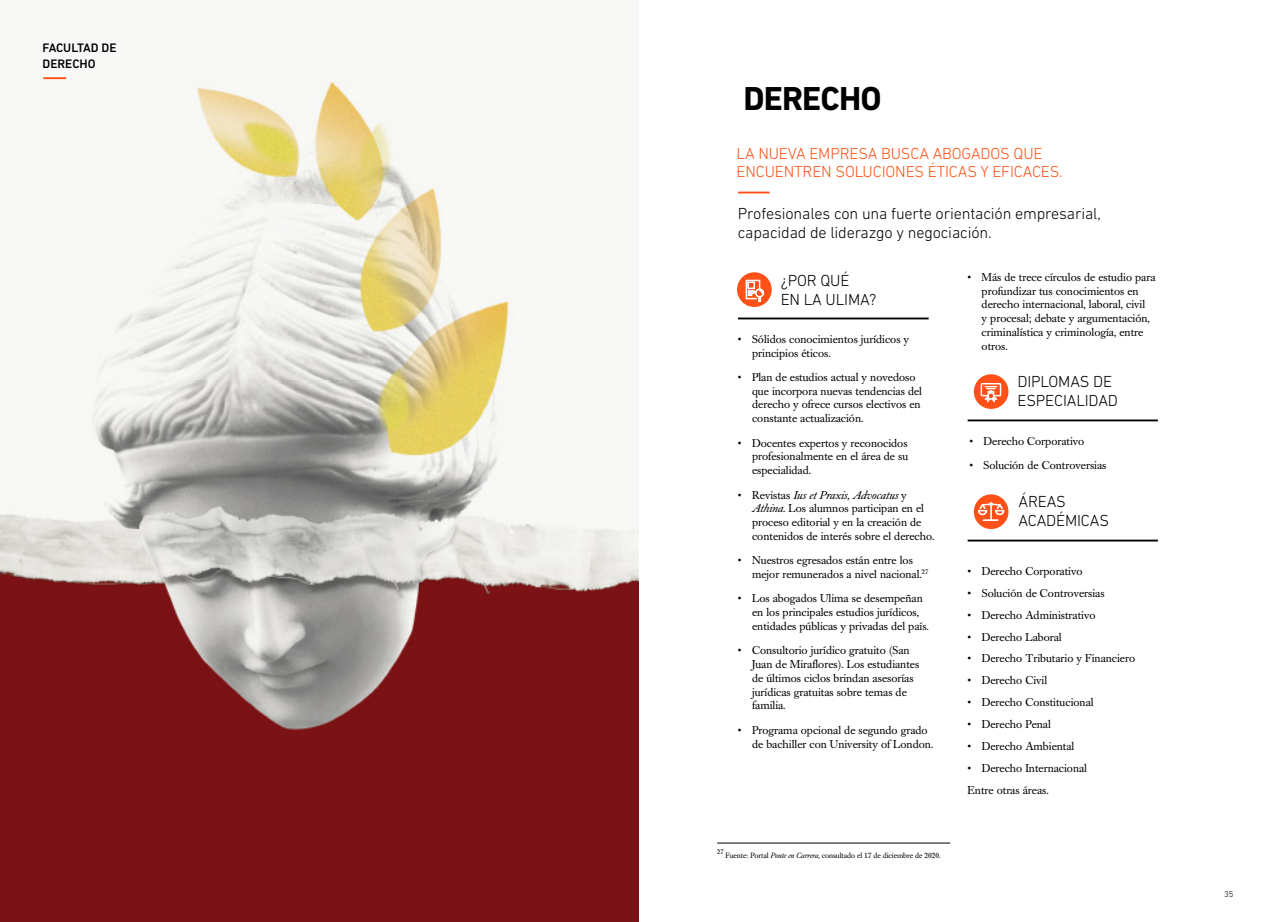
<style>
.page{position:relative;width:1276px;height:922px;background:#fff}
.page>*{position:absolute;margin:0;border:0;box-sizing:border-box;transform-origin:0 0}
.t1{font:700 33.75px "DIN Next LT Pro";letter-spacing:-.025em;color:#000}
.t2{font:300 16.25px/18.8px "DIN Next LT Pro";letter-spacing:-.01em;color:#000}
.t3{font:300 16.25px/18.8px "DIN Next LT Pro";letter-spacing:-.01em;color:#ff5117}
.t4{font:500 12.5px/16.2px "DIN Next LT Pro";color:#000}
.t5{font:11.25px/13.8px "Caslon Book BE";color:#000}
.t6{font:300 8.75px "DIN Next LT Pro";color:#000}
.t7{font:7.5px "Caslon Book BE";letter-spacing:-.01em;color:#000}
.t8{font:6.5px "Caslon Book BE";color:#000}
.s1{font-style:italic}
</style>
<div class="page">
<hr style="left:717px;top:842px;width:233px;height:1px;background:#000">
<img style="left:0;top:77px;width:638px;height:844px">
<hr style="left:738px;top:317px;width:190px;height:2px;background:#000">
<hr style="left:967px;top:419px;width:190px;height:2px;background:#000">
<hr style="left:967px;top:539px;width:190px;height:2px;background:#000">
<div style="left:973px;top:374px;width:35px;height:35px;background:#ff5117;border-radius:50%"></div>
<svg style="left:981px;top:383px;width:20px;height:18px"></svg>
<div style="left:737px;top:272px;width:34px;height:35px;background:#ff5117;border-radius:50%"></div>
<svg style="left:746px;top:280px;width:18px;height:22px"></svg>
<svg style="left:973px;top:494px;width:35px;height:35px"></svg>
<svg style="left:978px;top:502px;width:26px;height:18px"></svg>
<hr style="left:738px;top:191px;width:31px;height:2px;background:#ff5117">
<hr style="left:43px;top:77px;width:23px;height:2px;background:#ff5117">
<p class="t4" style="left:43px;top:39px;width:76px">FACULTAD DE<br>DERECHO</p>
<h1 class="t1" style="left:743px;top:78px;width:140px">DERECHO</h1>
<h2 class="t3" style="left:736px;top:143px;width:328px">LA NUEVA EMPRESA BUSCA ABOGADOS QUE<br>ENCUENTREN SOLUCIONES ÉTICAS Y EFICACES.</h2>
<h2 class="t2" style="left:738px;top:204px;width:364px">Profesionales con una fuerte orientación empresarial, capacidad de liderazgo y negociación.</h2>
<h2 class="t2" style="left:780px;top:270px;width:97px">¿POR QUÉ<br>EN LA ULIMA?</h2>
<p class="t5" style="left:752px;top:332px;width:159px;text-indent:-14px">• Sólidos conocimientos jurídicos y principios éticos.</p>
<p class="t5" style="left:752px;top:370px;width:171px;text-indent:-14px">• Plan de estudios actual y novedoso que incorpora nuevas tendencias del derecho y ofrece cursos electivos en constante actualización.</p>
<p class="t5" style="left:752px;top:436px;width:158px;text-align:justify;text-indent:-14px">• Docentes expertos y reconocidos profesionalmente en el área de su especialidad.</p>
<p class="t5" style="left:752px;top:488px;width:184px;text-indent:-14px">• Revistas <span class="s1">Ius et Praxis, Advocatus</span> y <span class="s1">Athina</span>. Los alumnos participan en el proceso editorial y en la creación de contenidos de interés sobre el derecho.</p>
<p class="t5" style="left:752px;top:553px;width:178px;text-indent:-14px">• Nuestros egresados están entre los mejor remunerados a nivel nacional.<sup>27</sup></p>
<p class="t5" style="left:752px;top:591px;width:178px;text-indent:-14px">• Los abogados Ulima se desempeñan en los principales estudios jurídicos, entidades públicas y privadas del país.</p>
<p class="t5" style="left:752px;top:643px;width:169px;text-indent:-14px">• Consultorio jurídico gratuito (San<br>Juan de Miraflores). Los estudiantes de últimos ciclos brindan asesorías jurídicas gratuitas sobre temas de familia.</p>
<p class="t5" style="left:752px;top:723px;width:183px;text-indent:-14px">• Programa opcional de segundo grado de bachiller con University of London.</p>
<p class="t8" style="left:717px;top:848px;width:8px">27</p>
<p class="t7" style="left:725px;top:850px;width:217px">Fuente: Portal <span class="s1">Ponte en Carrera</span>, consultado el 17 de diciembre de 2020.</p>
<p class="t5" style="left:981px;top:270px;width:175px;text-indent:-14px">• Más de trece círculos de estudio para profundizar tus conocimientos en derecho internacional, laboral, civil<br>y procesal; debate y argumentación, criminalística y criminología, entre otros.</p>
<h2 class="t2" style="left:1017px;top:372px;width:102px">DIPLOMAS DE<br>ESPECIALIDAD</h2>
<p class="t5" style="left:969px;top:434px;width:116px">• Derecho Corporativo</p>
<p class="t5" style="left:969px;top:458px;width:139px">• Solución de Controversias</p>
<h2 class="t2" style="left:1018px;top:492px;width:92px">ÁREAS<br>ACADÉMICAS</h2>
<p class="t5" style="left:967px;top:564px;width:116px">• Derecho Corporativo</p>
<p class="t5" style="left:967px;top:586px;width:139px">• Solución de Controversias</p>
<p class="t5" style="left:967px;top:608px;width:129px">• Derecho Administrativo</p>
<p class="t5" style="left:967px;top:630px;width:96px">• Derecho Laboral</p>
<p class="t5" style="left:967px;top:651px;width:169px">• Derecho Tributario y Financiero</p>
<p class="t5" style="left:967px;top:673px;width:81px">• Derecho Civil</p>
<p class="t5" style="left:967px;top:695px;width:127px">• Derecho Constitucional</p>
<p class="t5" style="left:967px;top:717px;width:85px">• Derecho Penal</p>
<p class="t5" style="left:967px;top:739px;width:108px">• Derecho Ambiental</p>
<p class="t5" style="left:967px;top:757px;width:121px;line-height:21.9px">• Derecho Internacional<br>Entre otras áreas.</p>
<p class="t6" style="left:1224px;top:888px;width:11px">35</p>
</div>
